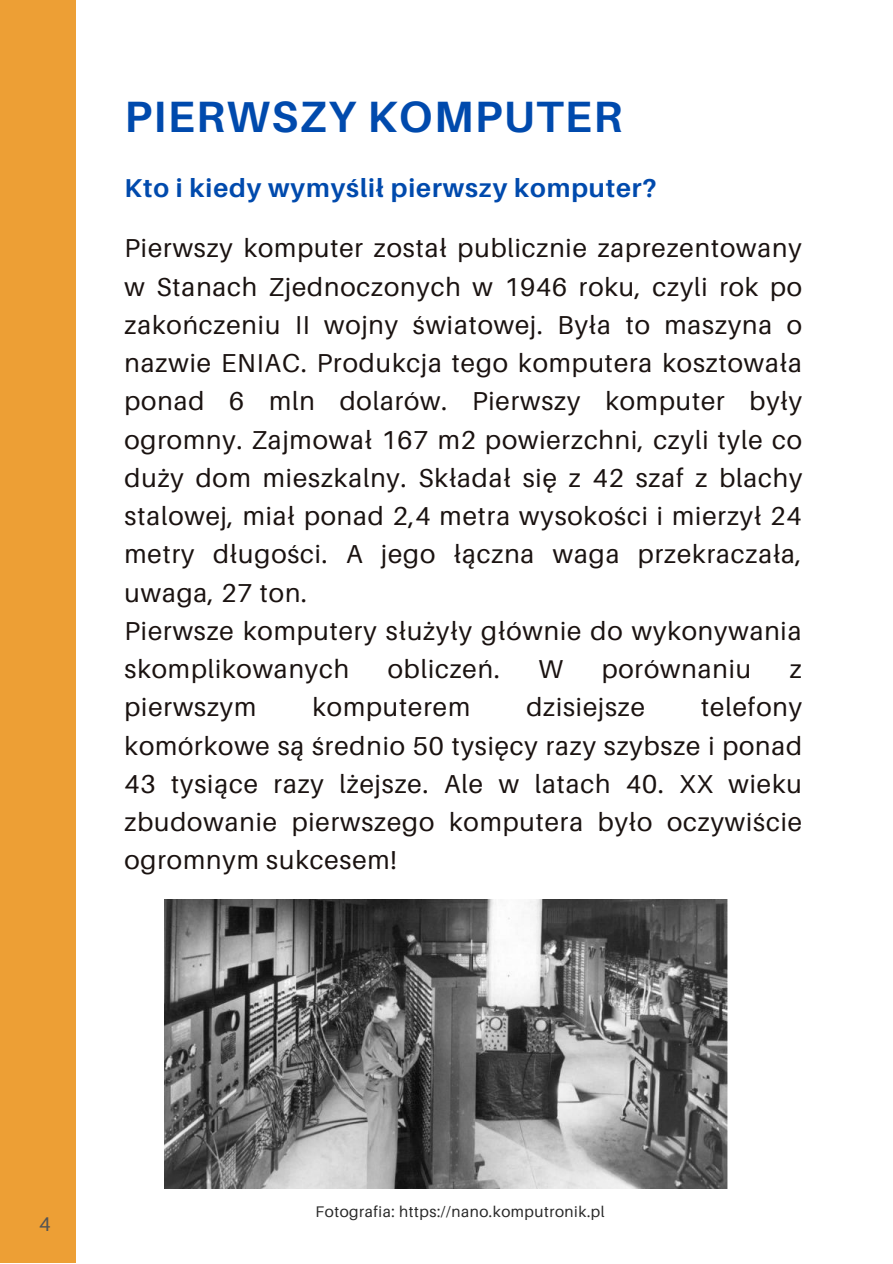
<style>
.page{position:relative;width:893px;height:1264px;background:#fff}
.page>*{position:absolute;margin:0;border:0;box-sizing:border-box;transform-origin:0 0}
.t1{font:700 43.8px "Aileron";letter-spacing:.035em;color:#004aad}
.t2{font:25.95px/38.2px "Aileron";letter-spacing:.035em;color:#1a1210}
.t3{font:700 25.8px "Aileron";letter-spacing:.035em;color:#004aad}
.t4{font:19.8px "Aileron";color:#545454}
.t5{font:15.3px "Aileron";letter-spacing:.035em;color:#272727}
</style>
<div class="page">
<div style="left:0;top:0;width:76px;height:1262px;background:#ed9f35"></div>
<img style="left:164px;top:899px;width:564px;height:289px">
<h1 class="t1" style="left:124px;top:92px;width:499px">PIERWSZY KOMPUTER</h1>
<p class="t3" style="left:124px;top:173px;width:533px">Kto i kiedy wymyślił pierwszy komputer?</p>
<p class="t2" style="left:124px;top:229px;width:679px">Pierwszy komputer został publicznie zaprezentowany w Stanach Zjednoczonych w 1946 roku, czyli rok po zakończeniu II wojny światowej. Była to maszyna o nazwie ENIAC. Produkcja tego komputera kosztowała ponad 6 mln dolarów. Pierwszy komputer były ogromny. Zajmował 167 m2 powierzchni, czyli tyle co duży dom mieszkalny. Składał się z 42 szaf z blachy stalowej, miał ponad 2,4 metra wysokości i mierzył 24 metry długości. A jego łączna waga przekraczała, uwaga, 27 ton.<br>Pierwsze komputery służyły głównie do wykonywania skomplikowanych</p>
<p class="t2" style="left:388px;top:650px;width:113px">obliczeń.</p>
<p class="t2" style="left:538px;top:650px;width:26px">W</p>
<p class="t2" style="left:601px;top:650px;width:151px">porównaniu</p>
<p class="t2" style="left:789px;top:650px;width:13px">z</p>
<p class="t2" style="left:124px;top:688px;width:679px;text-align:justify;text-indent:576px">telefony komórkowe są średnio 50 tysięcy razy szybsze i ponad 43 tysiące razy lżejsze. Ale w latach 40. XX wieku zbudowanie pierwszego komputera było oczywiście ogromnym sukcesem!</p>
<p class="t2" style="left:124px;top:688px;width:133px">pierwszym</p>
<p class="t2" style="left:312px;top:688px;width:159px">komputerem</p>
<p class="t2" style="left:526px;top:688px;width:120px">dzisiejsze</p>
<p class="t4" style="left:39px;top:1212px;width:13px">4</p>
<p class="t5" style="left:315px;top:1203px;width:290px">Fotografia: https://nano.komputronik.pl</p>
</div>
